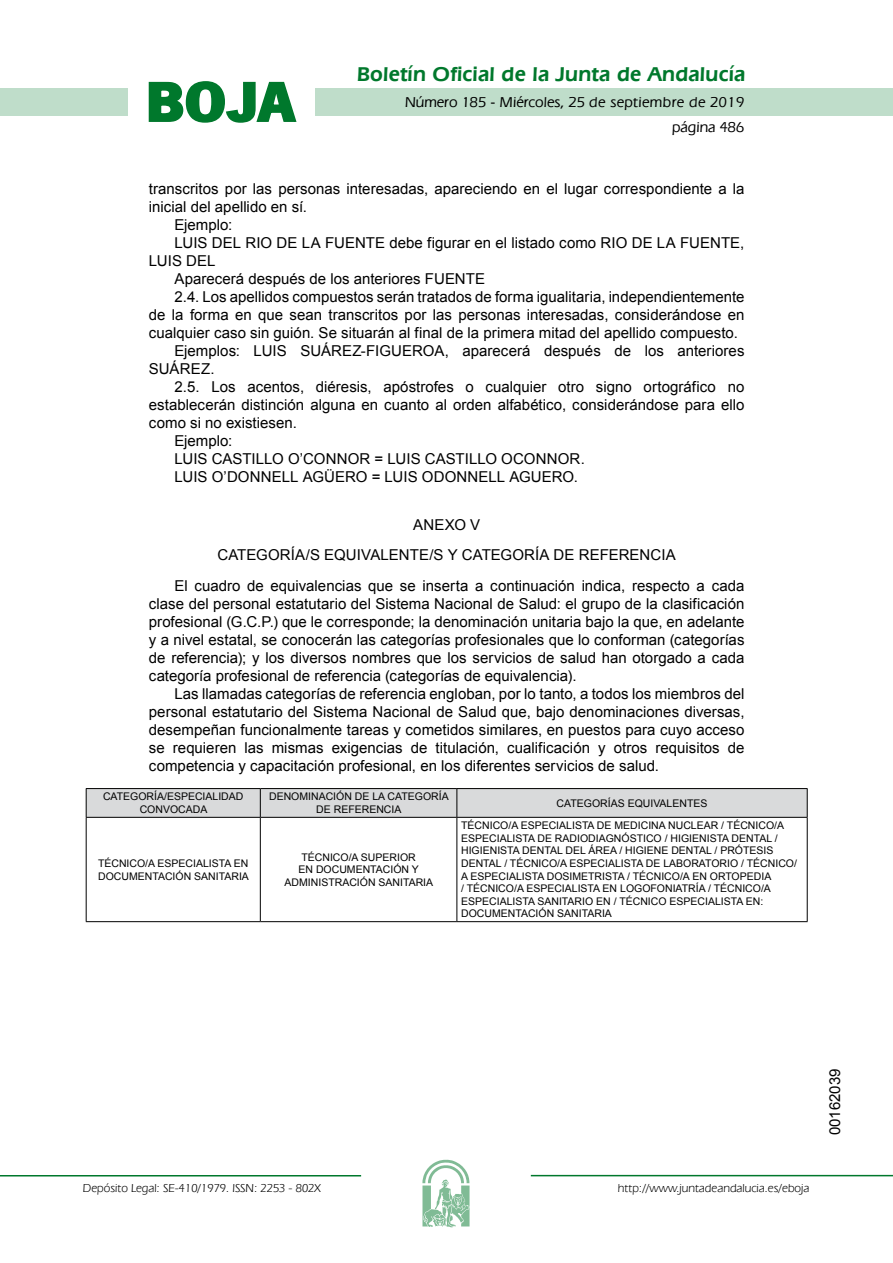
<style>
.page{position:relative;width:893px;height:1263px;background:#fff}
.page>*{position:absolute;margin:0;border:0;box-sizing:border-box;transform-origin:0 0}
.t1{font:700 57.75px "News Got T";color:#00782c;scale:1.14 1}
.t2{font:600 21px "Eras IT Cby BT";letter-spacing:.01em;color:#00782c}
.t3{font:15px/18px "Arial";color:#000;text-align:justify}
.t4{font:500 15px/24.5px "Eras IT Cby BT";color:#000;text-align:right}
.t5{font:12px "Eras IT Cby BT";color:#000}
.t6{font:10.5px/12.6px "Arial";color:#000;text-align:center}
</style>
<div class="page">
<div style="left:315px;top:88px;width:577px;height:28px;background:#bfddca"></div>
<div style="left:0;top:88px;width:128px;height:28px;background:#bfddca"></div>
<hr style="left:0;top:1175px;width:361px;height:2px;background:#00782c">
<svg style="left:422px;top:1159px;width:47px;height:68px"></svg>
<hr style="left:531px;top:1175px;width:361px;height:1px;background:#00782c">
<svg style="left:148px;top:81px;width:149px;height:42px"></svg>
<hr style="left:86px;top:788px;width:174px;height:1px;background:#000">
<hr style="left:260px;top:788px;width:197px;height:1px;background:#000">
<hr style="left:457px;top:788px;width:350px;height:1px;background:#000">
<svg style="left:86px;top:789px;width:721px;height:28px;background:#d6d7d8"></svg>
<hr style="left:86px;top:817px;width:174px;height:1px;background:#000">
<hr style="left:86px;top:818px;width:1px;height:103px;background:#000">
<hr style="left:260px;top:817px;width:197px;height:1px;background:#000">
<hr style="left:260px;top:818px;width:1px;height:103px;background:#000">
<hr style="left:457px;top:817px;width:350px;height:1px;background:#000">
<hr style="left:456px;top:818px;width:1px;height:103px;background:#000">
<hr style="left:806px;top:818px;width:1px;height:103px;background:#000">
<hr style="left:86px;top:921px;width:174px;height:1px;background:#000">
<hr style="left:260px;top:921px;width:197px;height:1px;background:#000">
<hr style="left:457px;top:921px;width:350px;height:1px;background:#000">
<h1 class="t1" style="left:145px;top:68px;width:133px">BOJA</h1>
<h2 class="t2" style="left:357px;top:62px;width:390px">Boletín Oficial de la Junta de Andalucía</h2>
<p class="t4" style="left:405px;top:90px;width:341px">Número 185 - Miércoles, 25 de septiembre de 2019 página 486</p>
<p class="t3" style="left:149px;top:180px;width:597px">transcritos por las personas interesadas, apareciendo en el lugar correspondiente a la</p>
<p class="t3" style="left:149px;top:198px;width:160px">inicial del apellido en sí.</p>
<p class="t3" style="left:174px;top:216px;width:59px">Ejemplo:</p>
<p class="t3" style="left:174px;top:234px;width:571px">LUIS DEL RIO DE LA FUENTE debe figurar en el listado como RIO DE LA FUENTE,</p>
<p class="t3" style="left:149px;top:252px;width:68px">LUIS DEL</p>
<p class="t3" style="left:174px;top:270px;width:312px">Aparecerá después de los anteriores FUENTE</p>
<p class="t3" style="left:174px;top:288px;width:571px">2.4. Los apellidos compuestos serán tratados de forma igualitaria, independientemente</p>
<p class="t3" style="left:149px;top:306px;width:597px">de la forma en que sean transcritos por las personas interesadas, considerándose en</p>
<p class="t3" style="left:149px;top:324px;width:590px">cualquier caso sin guión. Se situarán al final de la primera mitad del apellido compuesto.</p>
<p class="t3" style="left:174px;top:342px;width:571px">Ejemplos: LUIS SUÁREZ-FIGUEROA, aparecerá después de los anteriores</p>
<p class="t3" style="left:149px;top:360px;width:67px">SUÁREZ.</p>
<p class="t3" style="left:174px;top:378px;width:571px">2.5. Los acentos, diéresis, apóstrofes o cualquier otro signo ortográfico no</p>
<p class="t3" style="left:149px;top:396px;width:597px">establecerán distinción alguna en cuanto al orden alfabético, considerándose para ello</p>
<p class="t3" style="left:149px;top:414px;width:149px">como si no existiesen.</p>
<p class="t3" style="left:174px;top:432px;width:59px">Ejemplo:</p>
<p class="t3" style="left:174px;top:450px;width:412px">LUIS CASTILLO O’CONNOR = LUIS CASTILLO OCONNOR.</p>
<p class="t3" style="left:174px;top:468px;width:405px">LUIS O’DONNELL AGÜERO = LUIS ODONNELL AGUERO.</p>
<p class="t3" style="left:413px;top:516px;width:69px">ANEXO V</p>
<p class="t3" style="left:217px;top:546px;width:459px">CATEGORÍA/S EQUIVALENTE/S Y CATEGORÍA DE REFERENCIA</p>
<p class="t3" style="left:174px;top:577px;width:571px">El cuadro de equivalencias que se inserta a continuación indica, respecto a cada</p>
<p class="t3" style="left:149px;top:595px;width:597px">clase del personal estatutario del Sistema Nacional de Salud: el grupo de la clasificación profesional (G.C.P.) que le corresponde; la denominación unitaria bajo la que, en adelante y a nivel estatal, se conocerán las categorías profesionales que lo conforman (categorías de referencia); y los diversos nombres que los servicios de salud han otorgado a cada categoría profesional de referencia (categorías de equivalencia).</p>
<p class="t3" style="left:149px;top:685px;width:597px;text-indent:26px">Las llamadas categorías de referencia engloban, por lo tanto, a todos los miembros del personal estatutario del Sistema Nacional de Salud que, bajo denominaciones diversas, desempeñan funcionalmente tareas y cometidos similares, en puestos para cuyo acceso se requieren las mismas exigencias de titulación, cualificación y otros requisitos de competencia y capacitación profesional, en los diferentes servicios de salud.</p>
<p class="t6" style="left:103px;top:791px;width:142px">CATEGORÍA/ESPECIALIDAD<br>CONVOCADA</p>
<p class="t6" style="left:269px;top:791px;width:181px">DENOMINACIÓN DE LA CATEGORÍA<br>DE REFERENCIA</p>
<p class="t6" style="left:556px;top:797px;width:152px">CATEGORÍAS EQUIVALENTES</p>
<p class="t6" style="left:98px;top:857px;width:152px;text-align:left">TÉCNICO/A ESPECIALISTA EN<br>DOCUMENTACIÓN SANITARIA</p>
<p class="t6" style="left:284px;top:851px;width:150px">TÉCNICO/A SUPERIOR<br>EN DOCUMENTACIÓN Y<br>ADMINISTRACIÓN SANITARIA</p>
<p class="t6" style="left:461px;top:819px;width:337px;text-align:left">TÉCNICO/A ESPECIALISTA DE MEDICINA NUCLEAR / TÉCNICO/A ESPECIALISTA DE RADIODIAGNÓSTICO / HIGIENISTA DENTAL / HIGIENISTA DENTAL DEL ÁREA / HIGIENE DENTAL / PRÓTESIS DENTAL / TÉCNICO/A ESPECIALISTA DE LABORATORIO / TÉCNICO/ A ESPECIALISTA DOSIMETRISTA / TÉCNICO/A EN ORTOPEDIA<br>/ TÉCNICO/A ESPECIALISTA EN LOGOFONIATRÍA / TÉCNICO/A ESPECIALISTA SANITARIO EN / TÉCNICO ESPECIALISTA EN:<br>DOCUMENTACIÓN SANITARIA</p>
<p class="t5" style="left:83px;top:1181px;width:239px">Depósito Legal: SE-410/1979. ISSN: 2253 - 802X</p>
<p class="t5" style="left:618px;top:1181px;width:193px">http://www.juntadeandalucia.es/eboja</p>
<p class="t3" style="left:826px;top:1135px;width:68px;rotate:-90deg">00162039</p>
</div>
